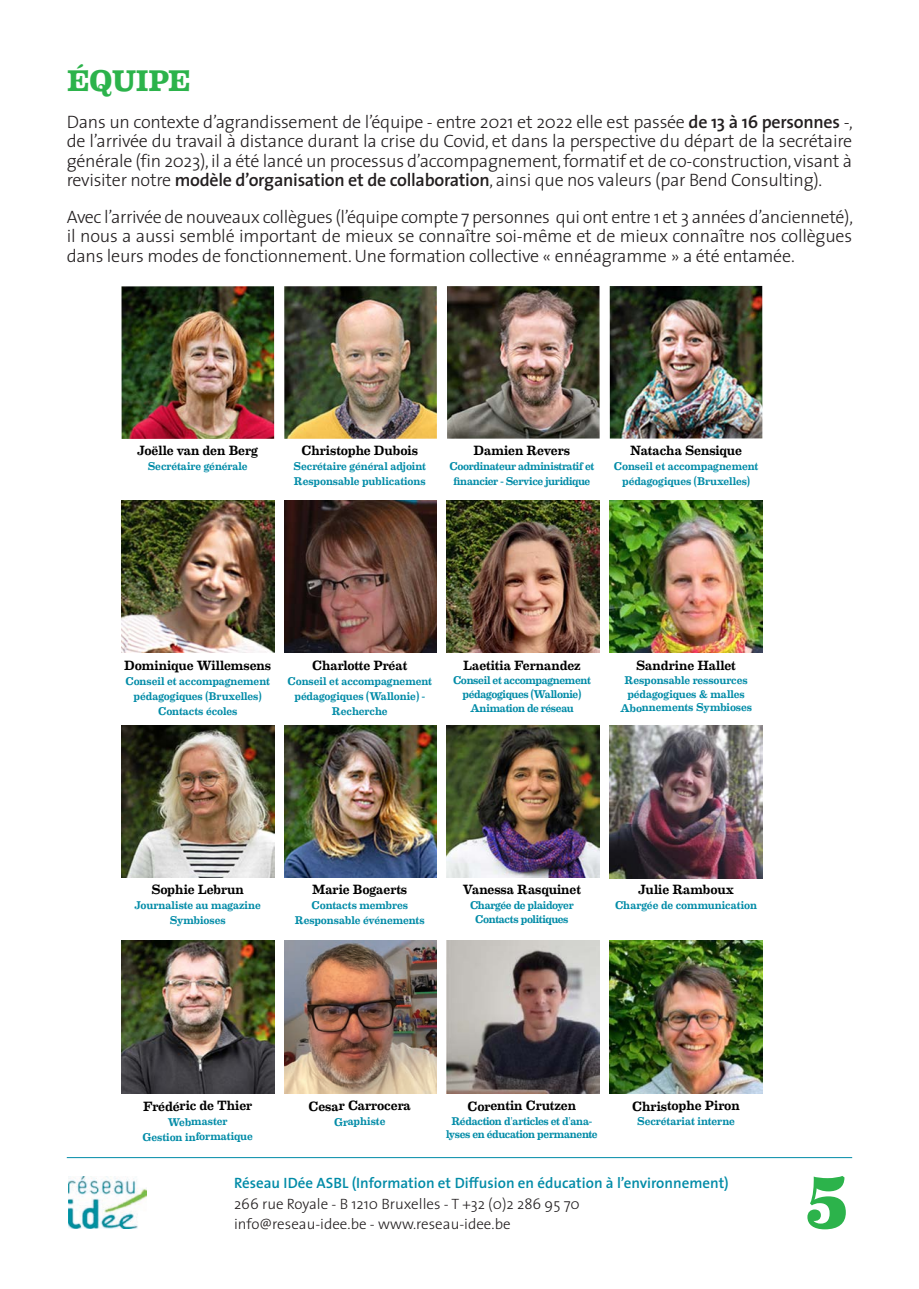
<style>
.page{position:relative;width:919px;height:1289px;background:#fff}
.page>*{position:absolute;margin:0;border:0;box-sizing:border-box;transform-origin:0 0}
.t1{font:800 72px "Eames Century Modern";color:#2cb34b}
.t2{font:700 30px "Eames Century Modern";letter-spacing:-.025em;color:#2cb34b}
.t3{font:300 18px/19.5px "The Sans";letter-spacing:-.015em;color:#231f20;text-align:justify}
.t4{font:300 15px "The Sans";color:#231f20}
.t5{font:600 15px "The Sans";color:#008ba7}
.t6{font:500 13.5px "Eames Century Modern";color:#000}
.t7{font:500 11.25px/15px "Eames Century Modern";letter-spacing:-.015em;color:#008ba7;text-align:center}
.t8{font:500 11.25px/13.5px "Eames Century Modern";letter-spacing:-.035em;color:#008ba7;text-align:center}
.s1{font-weight:600}
</style>
<div class="page">
<img style="left:121px;top:286px;width:153px;height:153px">
<img style="left:284px;top:286px;width:153px;height:153px">
<img style="left:447px;top:286px;width:152px;height:152px">
<img style="left:121px;top:500px;width:153px;height:152px">
<img style="left:609px;top:286px;width:153px;height:152px">
<img style="left:284px;top:500px;width:152px;height:152px">
<img style="left:447px;top:500px;width:152px;height:152px">
<img style="left:121px;top:725px;width:153px;height:152px">
<img style="left:609px;top:500px;width:153px;height:153px">
<img style="left:284px;top:725px;width:152px;height:152px">
<img style="left:447px;top:725px;width:152px;height:152px">
<img style="left:121px;top:940px;width:153px;height:153px">
<img style="left:609px;top:725px;width:153px;height:153px">
<img style="left:284px;top:940px;width:152px;height:153px">
<img style="left:447px;top:940px;width:152px;height:153px">
<img style="left:609px;top:940px;width:153px;height:153px">
<img style="left:69px;top:1176px;width:78px;height:52px">
<hr style="left:67px;top:1157px;width:785px;height:1px;background:#008ba7">
<p class="t2" style="left:67px;top:67px;width:125px">ÉQUIPE</p>
<p class="t3" style="left:67px;top:114px;width:787px">Dans un contexte d’agrandissement de l’équipe - entre 2021 et 2022 elle est passée <span class="s1">de 13 à 16 personnes</span> -, de l’arrivée du travail à distance durant la crise du Covid, et dans la perspective du départ de la secrétaire générale (fin 2023), il a été lancé un processus d’accompagnement, formatif et de co-construction, visant à revisiter notre <span class="s1">modèle d’organisation et de collaboration</span>, ainsi que nos valeurs (par Bend Consulting).</p>
<p class="t3" style="left:67px;top:209px;width:787px">Avec l’arrivée de nouveaux collègues (l’équipe compte 7 personnes qui ont entre 1 et 3 années d’ancienneté), il nous a aussi semblé important de mieux se connaître soi-même et de mieux connaître nos collègues dans leurs modes de fonctionnement. Une formation collective « ennéagramme » a été entamée.</p>
<p class="t6" style="left:137px;top:446px;width:122px">Joëlle van den Berg</p>
<p class="t7" style="left:148px;top:460px;width:101px">Secrétaire générale</p>
<p class="t6" style="left:301px;top:446px;width:118px">Christophe Dubois</p>
<p class="t7" style="left:293px;top:460px;width:134px">Secrétaire général adjoint</p>
<p class="t7" style="left:294px;top:475px;width:133px">Responsable publications</p>
<p class="t6" style="left:473px;top:446px;width:98px">Damien Revers</p>
<p class="t7" style="left:449px;top:460px;width:146px">Coordinateur administratif et financier - Service juridique</p>
<p class="t6" style="left:630px;top:446px;width:113px">Natacha Sensique</p>
<p class="t7" style="left:613px;top:460px;width:146px">Conseil et accompagnement pédagogiques (Bruxelles)</p>
<p class="t6" style="left:124px;top:660px;width:149px">Dominique Willemsens</p>
<p class="t7" style="left:125px;top:675px;width:146px">Conseil et accompagnement pédagogiques (Bruxelles)</p>
<p class="t7" style="left:158px;top:704px;width:81px">Contacts écoles</p>
<p class="t6" style="left:312px;top:660px;width:97px">Charlotte Préat</p>
<p class="t7" style="left:287px;top:675px;width:146px">Conseil et accompagnement pédagogiques (Wallonie) -<br>Recherche</p>
<p class="t6" style="left:463px;top:660px;width:119px">Laetitia Fernandez</p>
<p class="t8" style="left:453px;top:675px;width:139px">Conseil et accompagnement pédagogiques (Wallonie)</p>
<p class="t7" style="left:470px;top:701px;width:105px">Animation de réseau</p>
<p class="t6" style="left:636px;top:660px;width:101px">Sandrine Hallet</p>
<p class="t7" style="left:624px;top:675px;width:124px;line-height:13.5px;text-align:left">Responsable ressources pédagogiques &amp; malles</p>
<p class="t7" style="left:620px;top:701px;width:133px">Abonnements Symbioses</p>
<p class="t6" style="left:151px;top:885px;width:94px">Sophie Lebrun</p>
<p class="t7" style="left:134px;top:899px;width:128px">Journaliste au magazine<br>Symbioses</p>
<p class="t6" style="left:312px;top:885px;width:97px">Marie Bogaerts</p>
<p class="t7" style="left:295px;top:899px;width:131px">Contacts membres<br>Responsable événements</p>
<p class="t6" style="left:463px;top:885px;width:120px">Vanessa Rasquinet</p>
<p class="t7" style="left:470px;top:898px;width:105px">Chargée de plaidoyer</p>
<p class="t8" style="left:475px;top:913px;width:95px">Contacts politiques</p>
<p class="t6" style="left:638px;top:885px;width:97px">Julie Ramboux</p>
<p class="t7" style="left:615px;top:898px;width:143px">Chargée de communication</p>
<p class="t6" style="left:143px;top:1101px;width:111px">Frédéric de Thier</p>
<p class="t7" style="left:143px;top:1115px;width:112px">Webmaster<br>Gestion informatique</p>
<p class="t6" style="left:308px;top:1101px;width:104px">Cesar Carrocera</p>
<p class="t7" style="left:334px;top:1115px;width:53px">Graphiste</p>
<p class="t6" style="left:467px;top:1101px;width:110px">Corentin Crutzen</p>
<p class="t7" style="left:446px;top:1115px;width:153px;line-height:13.5px">Rédaction d'articles et d'ana&shy;lyses en éducation permanente</p>
<p class="t6" style="left:632px;top:1101px;width:109px">Christophe Piron</p>
<p class="t7" style="left:637px;top:1114px;width:99px">Secrétariat interne</p>
<p class="t5" style="left:234px;top:1177px;width:496px">Réseau IDée ASBL (Information et Diffusion en éducation à l’environnement)</p>
<p class="t4" style="left:234px;top:1197px;width:347px">266 rue Royale - B 1210 Bruxelles - T +32 (0)2 286 95 70</p>
<p class="t4" style="left:234px;top:1218px;width:278px">info@reseau-idee.be - www.reseau-idee.be</p>
<p class="t1" style="left:805px;top:1139px;width:45px">5</p>
</div>
